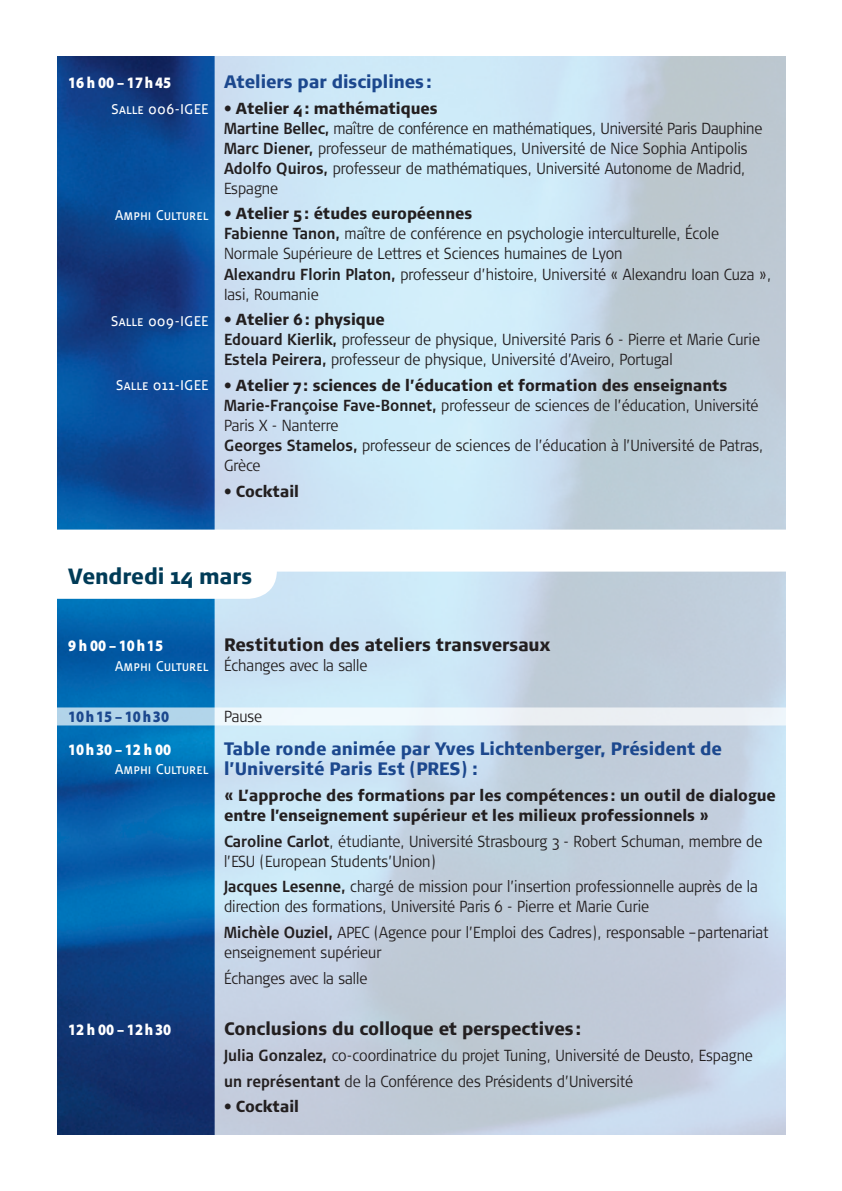
<style>
.page{position:relative;width:842px;height:1191px;background:#fff}
.page>*{position:absolute;margin:0;border:0;box-sizing:border-box;transform-origin:0 0}
.t1{font:900 22px "Signa Normal";color:#003b57;scale:.88 1}
.t2{font:900 18px/20px "Signa Normal";color:#1c488e;scale:.88 1}
.t3{font:900 18px "Signa Normal";color:#231f20;scale:.88 1}
.t4{font:300 16px/20px "Signa Normal";color:#231f20;scale:.88 1}
.t5{font:900 16px/20px "Signa Normal";color:#231f20;scale:.88 1}
.t6{font:900 16px "Myriad Pro";color:#fff;scale:.88 1}
.t7{font:900 16px "Myriad Pro";color:#1c488e;scale:.88 1}
.t8{font:14px "Signa Caps";letter-spacing:.05em;color:#fff;scale:.88 1}
.s1{font-weight:900}
.s2{font-weight:700}
</style>
<div class="page">
<img style="left:57px;top:57px;width:728px;height:1077px">
<div style="left:43px;top:529px;width:761px;height:42px;background:#fff"></div>
<svg style="left:57px;top:707px;width:729px;height:18px;fill:#ecf0f5"></svg>
<div style="left:21px;top:542px;width:256px;height:57px;background:#fff;border-radius:28px"></div>
<svg style="left:68px;top:219px;width:14px;height:1px"></svg>
<p class="t6" style="left:68px;top:72px;width:119px">16h00–17 h 45</p>
<p class="t2" style="left:224px;top:71px;width:238px">Ateliers par disciplines:</p>
<p class="t4" style="left:224px;top:98px;width:613px"><span class="s1">• Atelier 4: mathématiques<br></span><span class="s2">Martine Bellec,</span> maître de conférence en mathématiques, Université Paris Dauphine <span class="s2">Marc Diener,</span> professeur de mathématiques, Université de Nice Sophia Antipolis <span class="s2">Adolfo Quiros,</span> professeur de mathématiques, Université Autonome de Madrid, Espagne</p>
<p class="t4" style="left:224px;top:204px;width:623px"><span class="s1">• Atelier 5: études européennes<br></span><span class="s2">Fabienne Tanon,</span> maître de conférence en psychologie interculturelle, École Normale Supérieure de Lettres et Sciences humaines de Lyon<br><span class="s2">Alexandru Florin Platon,</span> professeur d’histoire, Université « Alexandru Ioan Cuza », Iasi, Roumanie</p>
<p class="t4" style="left:224px;top:310px;width:610px"><span class="s1">• Atelier 6: physique<br></span><span class="s2">Edouard Kierlik,</span> professeur de physique, Université Paris 6 - Pierre et Marie Curie<br><span class="s2">Estela Peirera,</span> professeur de physique, Université d’Aveiro, Portugal</p>
<p class="t4" style="left:224px;top:375px;width:614px"><span class="s1">• Atelier 7: sciences de l’éducation et formation des enseignants </span><span class="s2">Marie-Françoise Fave-Bonnet,</span> professeur de sciences de l’éducation, Université Paris X - Nanterre<br><span class="s2">Georges Stamelos,</span> professeur de sciences de l’éducation à l’Université de Patras, Grèce</p>
<p class="t5" style="left:224px;top:481px;width:87px">• Cocktail</p>
<p class="t8" style="left:111px;top:101px;width:112px">Salle 006-IGEE</p>
<p class="t8" style="left:115px;top:207px;width:107px">Amphi Culturel</p>
<p class="t8" style="left:111px;top:313px;width:112px">Salle 009-IGEE</p>
<p class="t8" style="left:116px;top:377px;width:106px">Salle 011-IGEE</p>
<h1 class="t1" style="left:68px;top:562px;width:211px">Vendredi 14 mars</h1>
<p class="t6" style="left:68px;top:634px;width:110px">9h00–10 h 15</p>
<p class="t3" style="left:224px;top:633px;width:372px">Restitution des ateliers transversaux</p>
<p class="t4" style="left:224px;top:655px;width:164px">Échanges avec la salle</p>
<p class="t7" style="left:68px;top:706px;width:116px">10 h 15 – 10 h 30</p>
<p class="t4" style="left:224px;top:706px;width:45px">Pause</p>
<p class="t6" style="left:68px;top:739px;width:119px">10 h 30–12h00</p>
<p class="t2" style="left:224px;top:738px;width:567px">Table ronde animée par Yves Lichtenberger, Président de l’Université Paris Est (PRES) :</p>
<p class="t5" style="left:224px;top:785px;width:628px">« L’approche des formations par les compétences: un outil de dialogue entre l’enseignement supérieur et les milieux professionnels »</p>
<p class="t4" style="left:224px;top:831px;width:613px"><span class="s2">Caroline Carlot</span>, étudiante, Université Strasbourg 3 - Robert Schuman, membre de l’ESU (European Students’Union)</p>
<p class="t4" style="left:224px;top:877px;width:608px"><span class="s2">Jacques Lesenne,</span> chargé de mission pour l’insertion professionnelle auprès de la direction des formations, Université Paris 6 - Pierre et Marie Curie</p>
<p class="t4" style="left:224px;top:922px;width:620px"><span class="s2">Michèle Ouziel,</span> APEC (Agence pour l’Emploi des Cadres), responsable –partenariat enseignement supérieur</p>
<p class="t4" style="left:224px;top:968px;width:164px">Échanges avec la salle</p>
<p class="t6" style="left:68px;top:1019px;width:119px">12h00–12 h 30</p>
<p class="t3" style="left:224px;top:1017px;width:408px">Conclusions du colloque et perspectives:</p>
<p class="t4" style="left:224px;top:1042px;width:602px;line-height:25.6px"><span class="s2">Julia Gonzalez,</span> co-coordinatrice du projet Tuning, Université de Deusto, Espagne <span class="s2">un représentant</span> de la Conférence des Présidents d’Université</p>
<p class="t5" style="left:224px;top:1096px;width:87px">• Cocktail</p>
<p class="t8" style="left:115px;top:658px;width:107px">Amphi Culturel</p>
<p class="t8" style="left:115px;top:761px;width:107px">Amphi Culturel</p>
</div>
